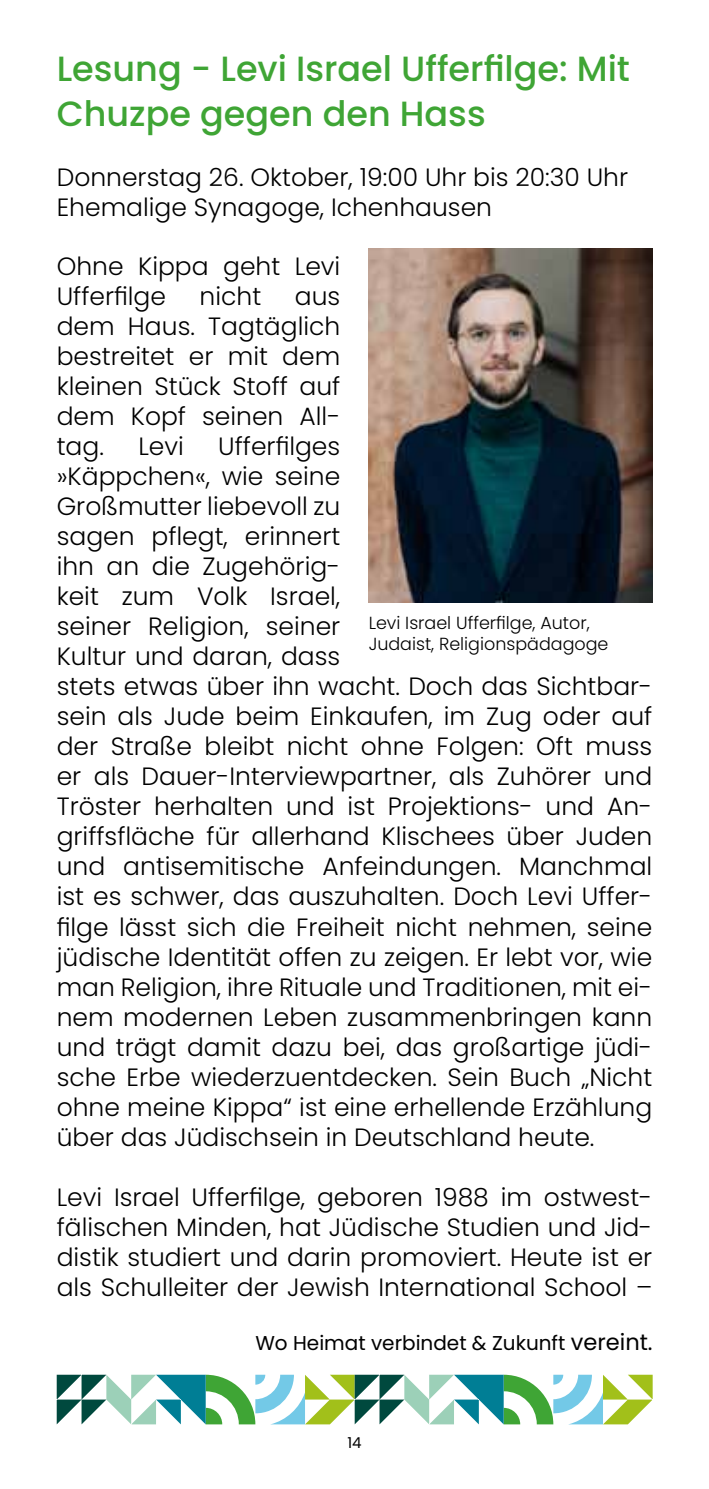
<style>
.page{position:relative;width:709px;height:1489px;background:#fff}
.page>*{position:absolute;margin:0;border:0;box-sizing:border-box;transform-origin:0 0}
.t1{font:500 35px/45px "Poppins";color:#3fa535}
.t2{font:300 25px/30px "Poppins";color:#000}
.t3{font:20px "Poppins";color:#000}
.t4{font:300 17.5px/21px "Poppins";color:#000}
.t5{font:15px "Poppins";color:#000}
.s1{font-size:22.5px}
</style>
<div class="page">
<img style="left:369px;top:248px;width:283px;height:354px">
<svg style="left:57px;top:1374px;width:595px;height:50px"></svg>
<h1 class="t1" style="left:57px;top:46px;width:574px">Lesung - Levi Israel Ufferfilge: Mit<br>Chuzpe gegen den Hass</h1>
<p class="t2" style="left:57px;top:162px;width:573px">Donnerstag 26. Oktober, 19:00 Uhr bis 20:30 Uhr<br>Ehemalige Synagoge, Ichenhausen</p>
<p class="t2" style="left:57px;top:251px;width:285px">Ohne Kippa geht Levi<br>Ufferfilge</p>
<p class="t2" style="left:200px;top:281px;width:63px">nicht</p>
<p class="t2" style="left:57px;top:281px;width:285px;text-align:justify;text-indent:238px">aus dem Haus. Tagtäglich bestreitet er mit dem kleinen Stück Stoff auf dem Kopf seinen All&shy;tag.</p>
<p class="t2" style="left:57px;top:431px;width:597px;text-indent:161px">Ufferfilges<br>»Käppchen«, wie seine<br>Großmutter liebevoll zu<br>sagen pflegt, erinnert<br>ihn an die Zugehörig-<br>keit zum Volk Israel,<br>seiner Religion, seiner<br>Kultur und daran, dass<br>stets etwas über ihn wacht. Doch das Sichtbar&shy;sein als Jude beim Einkaufen, im Zug oder auf der Straße bleibt nicht ohne Folgen: Oft muss er als Dauer-Interviewpartner, als Zuhörer und Tröster herhalten und ist Projektions- und An&shy;griffsfläche für allerhand Klischees über Juden und antisemitische Anfeindungen. Manchmal ist es schwer, das auszuhalten. Doch Levi Uffer&shy;filge lässt sich die Freiheit nicht nehmen, seine jüdische Identität offen zu zeigen. Er lebt vor, wie man Religion, ihre Rituale und Traditionen, mit ei&shy;nem modernen Leben zusammenbringen kann und trägt damit dazu bei, das großartige jüdi&shy;sche Erbe wiederzuentdecken. Sein Buch „Nicht ohne meine Kippa“ ist eine erhellende Erzählung über das Jüdischsein in Deutschland heute.</p>
<p class="t2" style="left:138px;top:431px;width:47px">Levi</p>
<p class="t4" style="left:369px;top:612px;width:241px">Levi Israel Ufferfilge, Autor,<br>Judaist, Religionspädagoge</p>
<p class="t2" style="left:57px;top:1181px;width:597px;text-align:justify">Levi Israel Ufferfilge, geboren 1988 im ostwest&shy;fälischen Minden, hat Jüdische Studien und Jid&shy;distik studiert und darin promoviert. Heute ist er als Schulleiter der Jewish International School –</p>
<p class="t3" style="left:255px;top:1331px;width:399px">Wo Heimat verbindet &amp; Zukunft <span class="s1">vereint.</span></p>
<p class="t5" style="left:347px;top:1433px;width:16px">14</p>
</div>
